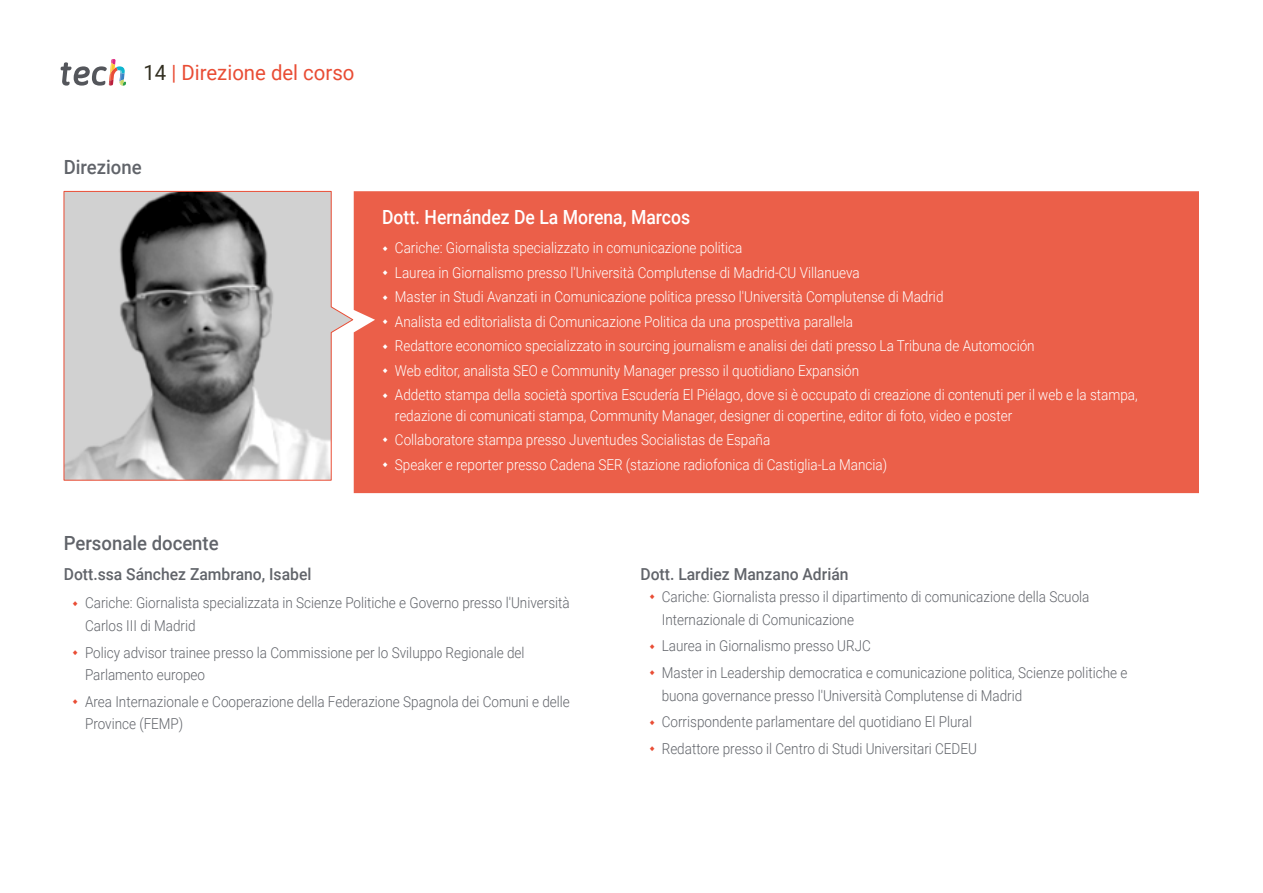
<style>
.page{position:relative;width:1263px;height:893px;background:#fff}
.page>*{position:absolute;margin:0;border:0;box-sizing:border-box;transform-origin:0 0}
.t1{font:21px "Roboto";color:#e94d35}
.t2{font:500 19.5px "Roboto";color:#fff;scale:.9 1}
.t3{font:500 19.5px "Roboto";color:#61646a;scale:.95 1}
.t4{font:500 16.5px "Roboto";color:#61646a;scale:.95 1}
.t5{font:300 15px/24.5px "Roboto";color:#fff;scale:.9 1}
.t6{font:300 15px/22.5px "Roboto";color:#61646a;scale:.9 1}
.s1{color:#312e20}
</style>
<div class="page">
<svg style="left:61px;top:59px;width:65px;height:27px"></svg>
<div style="left:354px;top:191px;width:845px;height:302px;background:#eb5f49"></div>
<svg style="left:64px;top:191px;width:289px;height:290px;background:#adabaa"></svg>
<svg style="left:383px;top:246px;width:4px;height:5px"></svg>
<svg style="left:383px;top:270px;width:4px;height:5px"></svg>
<svg style="left:383px;top:295px;width:4px;height:5px"></svg>
<svg style="left:383px;top:319px;width:4px;height:5px"></svg>
<svg style="left:383px;top:344px;width:4px;height:5px"></svg>
<svg style="left:383px;top:368px;width:4px;height:5px"></svg>
<svg style="left:383px;top:393px;width:4px;height:5px"></svg>
<svg style="left:383px;top:437px;width:4px;height:5px"></svg>
<svg style="left:383px;top:462px;width:4px;height:5px"></svg>
<h1 class="t1" style="left:144px;top:57px;width:213px"><span class="s1">14</span> | Direzione del corso</h1>
<h2 class="t3" style="left:64px;top:154px;width:84px">Direzione</h2>
<h2 class="t3" style="left:64px;top:530px;width:165px">Personale docente</h2>
<h2 class="t2" style="left:382px;top:203px;width:344px">Dott. Hernández De La Morena, Marcos</h2>
<p class="t5" style="left:395px;top:235px;width:827px">Cariche: Giornalista specializzato in comunicazione politica<br>Laurea in Giornalismo presso l'Università Complutense di Madrid-CU Villanueva<br>Master in Studi Avanzati in Comunicazione politica presso l'Università Complutense di Madrid<br>Analista ed editorialista di Comunicazione Politica da una prospettiva parallela<br>Redattore economico specializzato in sourcing journalism e analisi dei dati presso La Tribuna de Automoción<br>Web editor, analista SEO e Community Manager presso il quotidiano Expansión<br>Addetto stampa della società sportiva Escudería El Piélago, dove si è occupato di creazione di contenuti per il web e la stampa,</p>
<p class="t5" style="left:395px;top:402px;width:687px">redazione di comunicati stampa, Community Manager, designer di copertine, editor di foto, video e poster<br>Collaboratore stampa presso Juventudes Socialistas de España<br>Speaker e reporter presso Cadena SER (stazione radiofonica di Castiglia-La Mancia)</p>
<p class="t4" style="left:64px;top:562px;width:262px">Dott.ssa Sánchez Zambrano, Isabel</p>
<p class="t6" style="left:85px;top:591px;width:540px">Cariche: Giornalista specializzata in Scienze Politiche e Governo presso l'Università<br>Carlos III di Madrid</p>
<p class="t6" style="left:85px;top:640px;width:490px">Policy advisor trainee presso la Commissione per lo Sviluppo Regionale del<br>Parlamento europeo</p>
<p class="t6" style="left:85px;top:690px;width:540px">Area Internazionale e Cooperazione della Federazione Spagnola dei Comuni e delle<br>Province (FEMP)</p>
<p class="t4" style="left:640px;top:562px;width:220px">Dott. Lardiez Manzano Adrián</p>
<p class="t6" style="left:662px;top:585px;width:477px">Cariche: Giornalista presso il dipartimento di comunicazione della Scuola<br>Internazionale di Comunicazione</p>
<p class="t6" style="left:662px;top:632px;width:519px;line-height:26.7px">Laurea in Giornalismo presso URJC<br>Master in Leadership democratica e comunicazione politica, Scienze politiche e</p>
<p class="t6" style="left:662px;top:681px;width:402px;line-height:26.7px">buona governance presso l'Università Complutense di Madrid<br>Corrispondente parlamentare del quotidiano El Plural<br>Redattore presso il Centro di Studi Universitari CEDEU</p>
</div>
